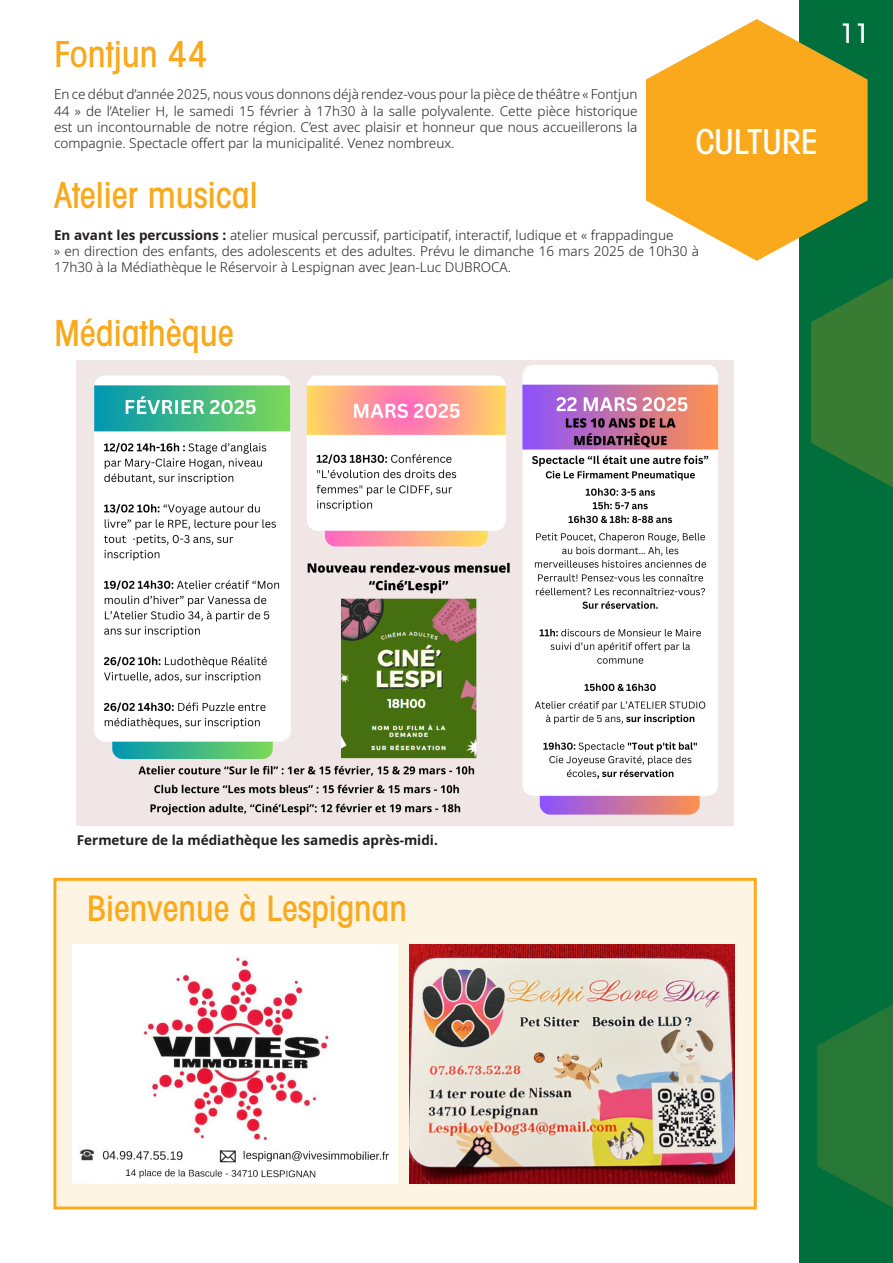
<style>
.page{position:relative;width:893px;height:1263px;background:#fff}
.page>*{position:absolute;margin:0;border:0;box-sizing:border-box;transform-origin:0 0}
.t1{font:500 condensed 36px "Avant Garde";color:#f9a91b}
.t2{font:500 condensed 35.1px "Avant Garde";color:#f9a91b}
.t3{font:500 condensed 34.5px "Avant Garde";color:#fff}
.t4{font:500 condensed 27px "Avant Garde";color:#fff}
.t5{font:300 13.5px/16.2px "Noto Sans";color:#231f20;text-align:justify}
.t6{font:700 13.5px "Noto Sans";color:#231f20}
.s1{font-weight:700}
</style>
<div class="page">
<div style="left:799px;top:0;width:94px;height:1263px;background:#006f3c"></div>
<svg style="left:646px;top:19px;width:222px;height:242px;fill:#f9a91b"></svg>
<svg style="left:811px;top:277px;width:82px;height:211px"></svg>
<svg style="left:817px;top:1004px;width:76px;height:204px"></svg>
<img style="left:77px;top:360px;width:657px;height:465px">
<div style="left:53px;top:878px;width:704px;height:331px;background:#fef4e4;border:3px solid #f9a91b"></div>
<img style="left:73px;top:944px;width:325px;height:240px">
<img style="left:410px;top:944px;width:324px;height:240px">
<svg style="left:127px;top:536px;width:5px;height:7px"></svg>
<h1 class="t1" style="left:54px;top:32px;width:156px">Fontjun 44</h1>
<p class="t5" style="left:54px;top:86px;width:585px">En ce début d’année 2025, nous vous donnons déjà rendez-vous pour la pièce de théâtre « Fontjun 44 » de l’Atelier H, le samedi 15 février à 17h30 à la salle polyvalente. Cette pièce historique est un incontournable de notre région. C’est avec plaisir et honneur que nous accueillerons la compagnie. Spectacle offert par la municipalité. Venez nombreux.</p>
<h3 class="t3" style="left:695px;top:120px;width:124px">CULTURE</h3>
<h1 class="t1" style="left:54px;top:172px;width:205px">Atelier musical</h1>
<p class="t5" style="left:54px;top:227px;width:646px;text-align:left"><span class="s1">En avant les percussions :</span> atelier musical percussif, participatif, interactif, ludique et « frappadingue<br>» en direction des enfants, des adolescents et des adultes. Prévu le dimanche 16 mars 2025 de 10h30 à<br>17h30 à la Médiathèque le Réservoir à Lespignan avec Jean-Luc DUBROCA.</p>
<h1 class="t1" style="left:54px;top:311px;width:181px">Médiathèque</h1>
<h3 class="t4" style="left:840px;top:16px;width:32px">11</h3>
<p class="t6" style="left:77px;top:830px;width:363px">Fermeture de la médiathèque les samedis après-midi.</p>
<h2 class="t2" style="left:87px;top:886px;width:322px">Bienvenue à Lespignan</h2>
</div>
